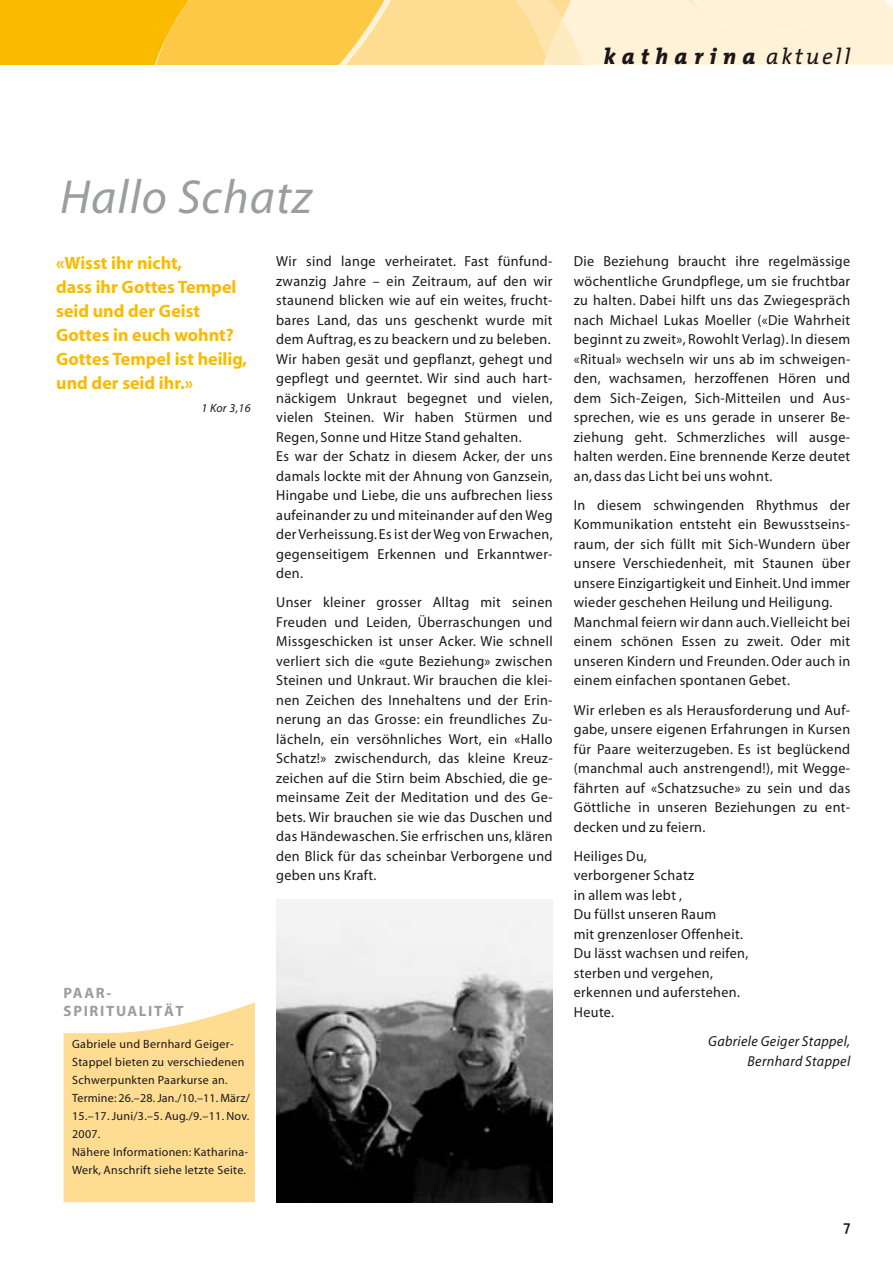
<style>
.page{position:relative;width:893px;height:1263px;background:#fff}
.page>*{position:absolute;margin:0;border:0;box-sizing:border-box;transform-origin:0 0}
.t1{font:italic 48px "Myriad";letter-spacing:.025em;color:#9c9d9f}
.t2{font:italic 800 22.5px "The Mix";letter-spacing:.285em;color:#1a171b}
.t3{font:700 18px/24px "Myriad";color:#faba00}
.t4{font:700 15px/18px "Myriad";letter-spacing:.11em;color:#9c9d9f}
.t5{font:600 15px "The Mix";color:#1a171b}
.t6{font:14.55px/19.5px "Myriad";letter-spacing:.025em;color:#1a171b}
.t7{font:italic 14.55px/19.5px "Myriad";letter-spacing:.025em;color:#1a171b;text-align:right}
.t8{font:12px/18px "Myriad";letter-spacing:.025em;color:#1a171b}
.t9{font:italic 12px "Myriad";color:#1a171b}
.s1{font-weight:400}
</style>
<div class="page">
<svg style="left:0;top:0;width:893px;height:64px"></svg>
<svg style="left:64px;top:1002px;width:191px;height:200px"></svg>
<img style="left:276px;top:900px;width:277px;height:302px">
<h2 class="t2" style="left:604px;top:46px;width:248px">katharina <span class="s1">aktuell</span></h2>
<h1 class="t1" style="left:60px;top:179px;width:254px">Hallo Schatz</h1>
<p class="t3" style="left:56px;top:252px;width:192px">«Wisst ihr nicht,<br>dass ihr Gottes Tempel seid und der Geist<br>Gottes in euch wohnt?<br>Gottes Tempel ist heilig, und der seid ihr.»</p>
<p class="t9" style="left:201px;top:404px;width:51px">1 Kor 3,16</p>
<p class="t6" style="left:276px;top:253px;width:278px">Wir sind lange verheiratet. Fast fünfund&shy;zwanzig Jahre – ein Zeitraum, auf den wir staunend blicken wie auf ein weites, frucht&shy;bares Land, das uns geschenkt wurde mit dem Auftrag, es zu beackern und zu beleben.<br>Wir haben gesät und gepflanzt, gehegt und gepflegt und geerntet. Wir sind auch hart&shy;näckigem Unkraut begegnet und vielen, vielen Steinen. Wir haben Stürmen und Regen, Sonne und Hitze Stand gehalten.<br>Es war der Schatz in diesem Acker, der uns damals lockte mit der Ahnung von Ganzsein, Hingabe und Liebe, die uns aufbrechen liess aufeinander zu und miteinander auf den Weg der Verheissung.Es ist der Weg von Erwachen, gegenseitigem Erkennen und Erkanntwer&shy;den.</p>
<p class="t6" style="left:276px;top:594px;width:278px;text-align:justify">Unser kleiner grosser Alltag mit seinen Freuden und Leiden, Überraschungen und Missgeschicken ist unser Acker. Wie schnell verliert sich die «gute Beziehung» zwischen Steinen und Unkraut. Wir brauchen die klei&shy;nen Zeichen des Innehaltens und der Erin&shy;nerung an das Grosse: ein freundliches Zu&shy;lächeln, ein versöhnliches Wort, ein «Hallo Schatz!» zwischendurch, das kleine Kreuz&shy;zeichen auf die Stirn beim Abschied, die ge&shy;meinsame Zeit der Meditation und des Ge&shy;bets. Wir brauchen sie wie das Duschen und das Händewaschen. Sie erfrischen uns, klären den Blick für das scheinbar Verborgene und geben uns Kraft.</p>
<p class="t4" style="left:64px;top:985px;width:122px">PAAR-<br>SPIRITUALITÄT</p>
<p class="t8" style="left:72px;top:1036px;width:179px">Gabriele und Bernhard Geiger-<br>Stappel bieten zu verschiedenen<br>Schwerpunkten Paarkurse an.<br>Termine: 26.–28. Jan./10.–11. März/<br>15.–17. Juni/3.–5. Aug./9.–11. Nov.<br>2007.<br>Nähere Informationen: Katharina-<br>Werk, Anschrift siehe letzte Seite.</p>
<p class="t6" style="left:574px;top:253px;width:278px;text-align:justify">Die Beziehung braucht ihre regelmässige wöchentliche Grundpflege, um sie fruchtbar zu halten. Dabei hilft uns das Zwiegespräch nach Michael Lukas Moeller («Die Wahrheit beginnt zu zweit», Rowohlt Verlag). In diesem «Ritual» wechseln wir uns ab im schweigen&shy;den, wachsamen, herzoffenen Hören und dem Sich-Zeigen, Sich-Mitteilen und Aus&shy;sprechen, wie es uns gerade in unserer Be&shy;ziehung geht. Schmerzliches will ausge&shy;halten werden. Eine brennende Kerze deutet an, dass das Licht bei uns wohnt.</p>
<p class="t6" style="left:574px;top:496px;width:278px">In diesem schwingenden Rhythmus der Kommunikation entsteht ein Bewusstseins&shy;raum, der sich füllt mit Sich-Wundern über unsere Verschiedenheit, mit Staunen über unsere Einzigartigkeit und Einheit. Und immer wieder geschehen Heilung und Heiligung.<br>Manchmal feiern wir dann auch.Vielleicht bei einem schönen Essen zu zweit. Oder mit unseren Kindern und Freunden. Oder auch in einem einfachen spontanen Gebet.</p>
<p class="t6" style="left:574px;top:701px;width:278px;text-align:justify">Wir erleben es als Herausforderung und Auf&shy;gabe, unsere eigenen Erfahrungen in Kursen für Paare weiterzugeben. Es ist beglückend (manchmal auch anstrengend!), mit Wegge&shy;fährten auf «Schatzsuche» zu sein und das Göttliche in unseren Beziehungen zu ent&shy;decken und zu feiern.</p>
<p class="t6" style="left:574px;top:847px;width:176px">Heiliges Du,<br>verborgener Schatz<br>in allem was lebt ,<br>Du füllst unseren Raum<br>mit grenzenloser Offenheit.<br>Du lässt wachsen und reifen, sterben und vergehen, erkennen und auferstehen.<br>Heute.</p>
<p class="t7" style="left:708px;top:1033px;width:144px">Gabriele Geiger Stappel,<br>Bernhard Stappel</p>
<p class="t5" style="left:843px;top:1219px;width:8px">7</p>
</div>
